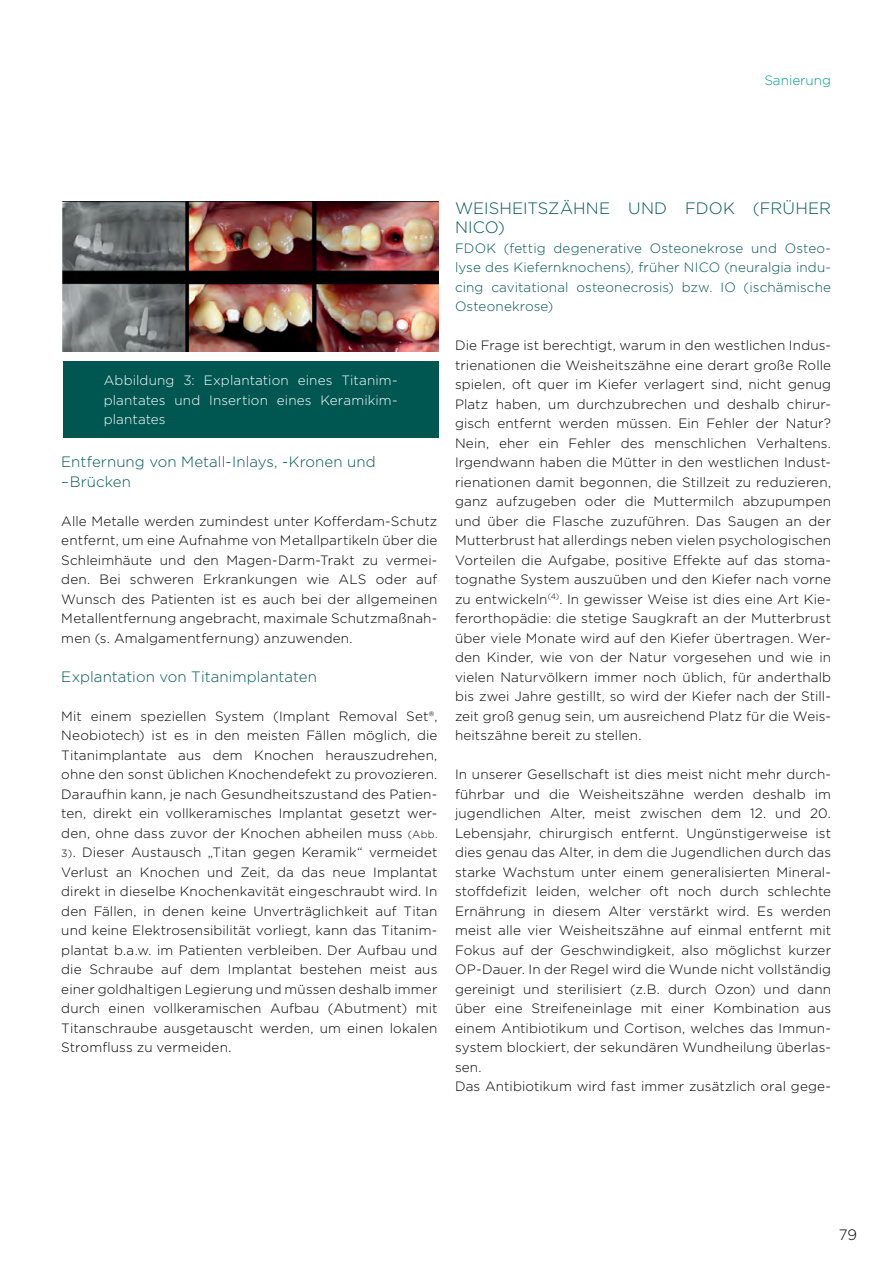
<style>
.page{position:relative;width:893px;height:1263px;background:#fff}
.page>*{position:absolute;margin:0;border:0;box-sizing:border-box;transform-origin:0 0}
.t1{font:300 16.5px/19.5px "Gotham";letter-spacing:.005em;color:#005752}
.t2{font:300 15px/19.5px "Gotham";letter-spacing:.005em;color:#005752}
.t3{font:300 15px "Gotham";color:#000}
.t4{font:300 13.5px/19.5px "Gotham";letter-spacing:.01em;color:#020203;text-align:justify}
.t5{font:300 13.5px/19.5px "Gotham";letter-spacing:.01em;color:#000;text-align:justify}
.t6{font:300 13.5px/19.5px "Gotham";letter-spacing:.01em;color:#005752;text-align:justify}
.t7{font:300 13.5px/19.5px "Gotham";letter-spacing:.01em;color:#fff;text-align:justify}
.t8{font:300 13.5px "Gotham";color:#009d8c}
.s1{font-size:10.5px}
.s2{color:#000}
</style>
<div class="page">
<img style="left:62px;top:201px;width:376px;height:150px">
<div style="left:63px;top:362px;width:375px;height:76px;background:#005752"></div>
<p class="t8" style="left:764px;top:72px;width:68px">Sanierung</p>
<p class="t7" style="left:104px;top:370px;width:295px">Abbildung 3: Explantation eines Titanim&shy;plantates und Insertion eines Keramikim&shy;plantates</p>
<p class="t2" style="left:61px;top:451px;width:316px">Entfernung von Metall-Inlays, -Kronen und –Brücken</p>
<p class="t5" style="left:61px;top:511px;width:378px">Alle Metalle werden zumindest unter Kofferdam-Schutz entfernt, um eine Aufnahme von Metallpartikeln über die Schleimhäute und den Magen-Darm-Trakt zu vermei&shy;den. Bei schweren Erkrankungen wie ALS oder auf Wunsch des Patienten ist es auch bei der allgemeinen Metallentfernung angebracht, maximale Schutzmaßnah&shy;men (s. Amalgamentfernung) anzuwenden.</p>
<p class="t2" style="left:61px;top:666px;width:257px">Explantation von Titanimplantaten</p>
<p class="t4" style="left:61px;top:706px;width:378px">Mit einem speziellen System (Implant Removal Set®, Neobiotech) ist es in den meisten Fällen möglich, die Titanimplantate aus dem Knochen herauszudrehen, ohne den sonst üblichen Knochendefekt zu provozieren.<br>Daraufhin kann, je nach Gesundheitszustand des Patien&shy;ten, direkt ein vollkeramisches Implantat gesetzt wer&shy;den, ohne dass zuvor der Knochen abheilen muss <span class="s1">(Abb.<br>3)</span>. Dieser Austausch „Titan gegen Keramik“ vermeidet Verlust an Knochen und Zeit, da das neue Implantat direkt in <span class="s2">dieselbe Knochenkavität eingeschraubt wird. In den Fällen, in denen keine Unverträglichkeit auf Titan und keine Elektrosensibilität vorliegt, kann das Titanim&shy;plantat b.a.w. im Patienten verbleiben. Der Aufbau und die Schraube auf dem Implantat bestehen meist aus einer goldhaltigen Legierung und müssen deshalb immer durch einen vollkeramischen Aufbau (Abutment) mit Titanschraube ausgetauscht werden, um einen lokalen Stromfl uss zu vermeiden.</span></p>
<p class="t1" style="left:455px;top:198px;width:378px">WEISHEITSZÄHNE UND FDOK (FRÜHER<br>NICO)</p>
<p class="t6" style="left:455px;top:238px;width:378px">FDOK (fettig degenerative Osteonekrose und Osteo&shy;lyse des Kiefernknochens), früher NICO (neuralgia indu&shy;cing cavitational osteonecrosis) bzw. IO (ischämische Osteonekrose)</p>
<p class="t4" style="left:455px;top:335px;width:378px">Die Frage ist berechtigt, warum in den westlichen Indus&shy;trienationen die Weisheitszähne eine derart große Rolle spielen, oft quer im Kiefer verlagert sind, nicht genug Platz haben, um durchzubrechen und deshalb chirur&shy;gisch entfernt werden müssen. Ein Fehler der Natur?<br>Nein, eher ein Fehler des menschlichen Verhaltens.<br>Irgendwann haben die Mütter in den westlichen Indust&shy;rienationen damit begonnen, die Stillzeit zu reduzieren, ganz aufzugeben oder die Muttermilch abzupumpen und über die Flasche zuzuführen. Das Saugen an der Mutterbrust hat allerdings neben vielen psychologischen Vorteilen die Aufgabe, positive Effekte auf das stoma&shy;tognathe System auszuüben und den Kiefer nach vorne zu entwickeln<sup>(4)</sup>. In gewisser Weise ist dies eine Art Kie&shy;ferorthopädie: die stetige Saugkraft an der Mutterbrust über viele Monate wird auf den Kiefer übertragen. Wer&shy;den Kinder, wie von der Natur vorgesehen und wie in vielen Naturvölkern immer noch üblich, für anderthalb bis zwei Jahre gestillt, so wird der Kiefer nach der Still&shy;zeit groß genug sein, um ausreichend Platz für die Weis&shy;heitszähne bereit zu stellen.</p>
<p class="t5" style="left:455px;top:764px;width:378px;text-align:left">In unserer Gesellschaft ist dies meist nicht mehr durch&shy;führbar und die Weisheitszähne werden deshalb im jugendlichen Alter, meist zwischen dem 12. und 20.<br>Lebensjahr, chirurgisch entfernt. Ungünstigerweise ist dies genau das Alter, in dem die Jugendlichen durch das starke Wachstum unter einem generalisierten Mineral&shy;stoffdefizit leiden, welcher oft noch durch schlechte Ernährung in diesem Alter verstärkt wird. Es werden meist alle vier Weisheitszähne auf einmal entfernt mit Fokus auf der Geschwindigkeit, also möglichst kurzer OP-Dauer. In der Regel wird die Wunde nicht vollständig gereinigt und sterilisiert (z.B. durch Ozon) und dann über eine Streifeneinlage mit einer Kombination aus einem Antibiotikum und Cortison, welches das Immun&shy;system blockiert, der sekundären Wundheilung überlas&shy;sen.<br>Das Antibiotikum wird fast immer zusätzlich oral gege-</p>
<p class="t3" style="left:839px;top:1225px;width:20px">79</p>
</div>
